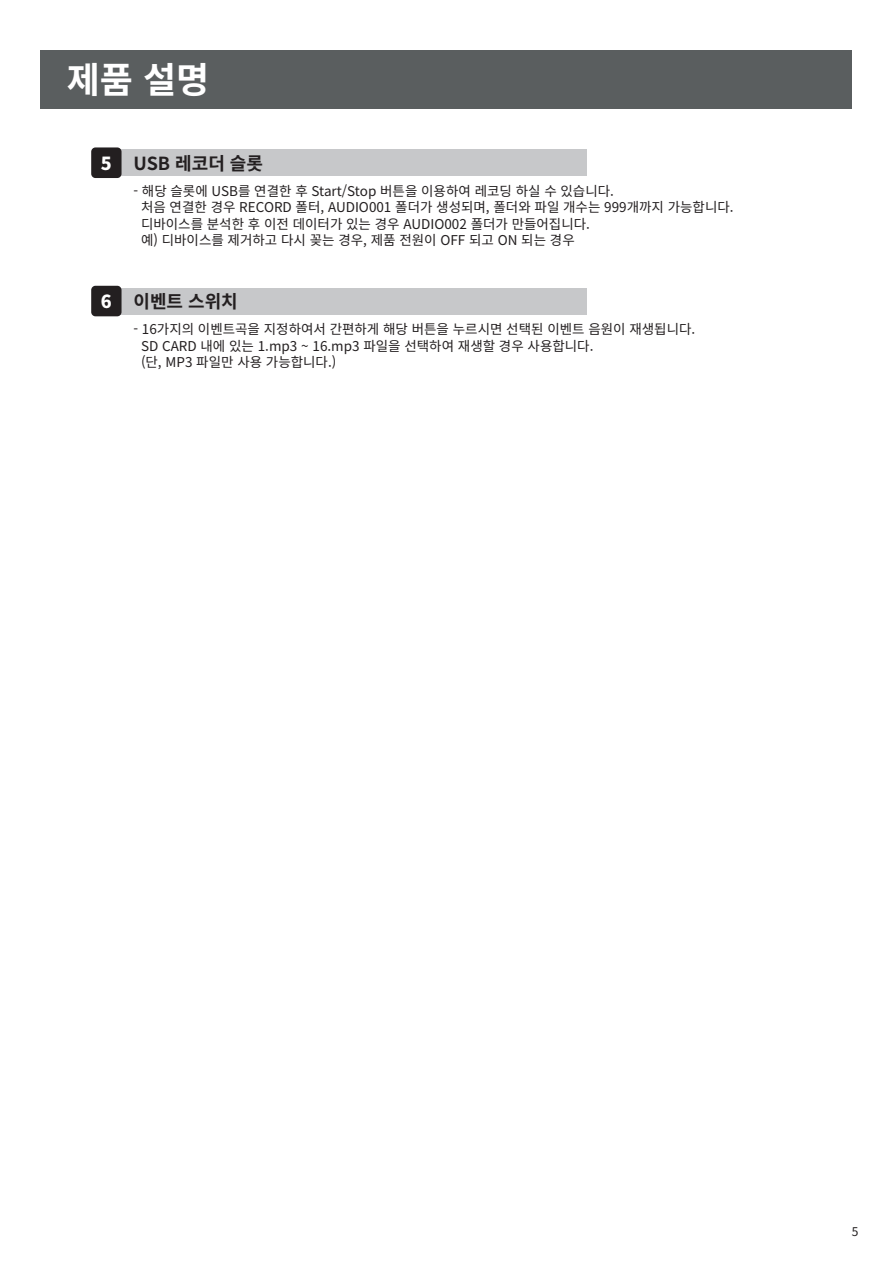
<style>
.page{position:relative;width:893px;height:1263px;background:#fff}
.page>*{position:absolute;margin:0;border:0;box-sizing:border-box;transform-origin:0 0}
.t1{font:700 36px "Noto Sans CJ Kkr";color:#fff}
.t2{font:700 18px "Noto Sans CJ Kkr";color:#231f20}
.t3{font:13.5px/16.5px "Noto Sans CJ Kkr";color:#231f20}
.t4{font:12px "Noto Sans CJ Kkr";color:#231f20}
.s1{font-weight:900;color:#fff}
</style>
<div class="page">
<div style="left:41px;top:51px;width:811px;height:58px;background:#5a5e5f"></div>
<div style="left:106px;top:149px;width:481px;height:27px;background:#c7c8ca"></div>
<div style="left:91px;top:147px;width:31px;height:31px;background:#231f20;border-radius:4px"></div>
<div style="left:106px;top:288px;width:481px;height:26px;background:#c7c8ca"></div>
<div style="left:91px;top:286px;width:31px;height:30px;background:#231f20;border-radius:4px"></div>
<h1 class="t1" style="left:67px;top:60px;width:144px">제품 설명</h1>
<h2 class="t2" style="left:101px;top:153px;width:164px"><span class="s1">5</span> USB 레코더 슬롯</h2>
<p class="t3" style="left:141px;top:183px;width:594px;text-indent:-8px">- 해당 슬롯에 USB를 연결한 후 Start/Stop 버튼을 이용하여 레코딩 하실 수 있습니다.<br>처음 연결한 경우 RECORD 폴터, AUDIO001 폴더가 생성되며, 폴더와 파일 개수는 999개까지 가능합니다. 디바이스를 분석한 후 이전 데이터가 있는 경우 AUDIO002 폴더가 만들어집니다.<br>예) 디바이스를 제거하고 다시 꽂는 경우, 제품 전원이 OFF 되고 ON 되는 경우</p>
<h2 class="t2" style="left:101px;top:291px;width:138px"><span class="s1">6</span> 이벤트 스위치</h2>
<p class="t3" style="left:141px;top:321px;width:556px;text-indent:-8px">- 16가지의 이벤트곡을 지정하여서 간편하게 해당 버튼을 누르시면 선택된 이벤트 음원이 재생됩니다.<br>SD CARD 내에 있는 1.mp3 ~ 16.mp3 파일을 선택하여 재생할 경우 사용합니다.<br>(단, MP3 파일만 사용 가능합니다.)</p>
<p class="t4" style="left:852px;top:1225px;width:8px">5</p>
</div>
